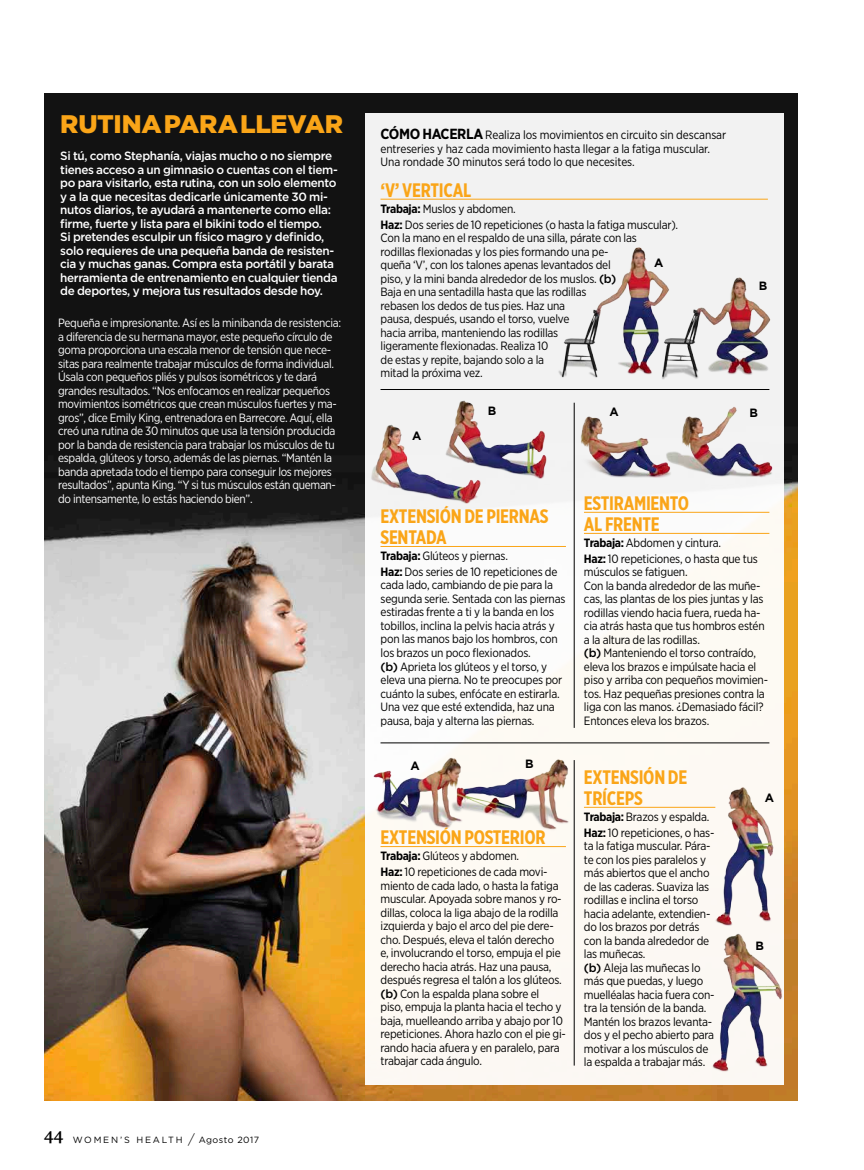
<style>
.page{position:relative;width:864px;height:1170px;background:#fff}
.page>*{position:absolute;margin:0;border:0;box-sizing:border-box;transform-origin:0 0}
.t1{font:900 25.35px "Gotham";letter-spacing:-.01em;color:#faa518}
.t2{font:700 19.5px/21.1px "Gotham X Narrow";letter-spacing:-.015em;color:#faa518}
.t3{font:12px/13.5px "Gotham Narrow";letter-spacing:-.02em;color:#000}
.t4{font:12px/13.5px "Gotham Narrow";letter-spacing:-.03em;color:#fff}
.t5{font:500 12px/13.5px "Gotham";letter-spacing:-.03em;color:#fff}
.t6{font:700 12px "Gotham";color:#000}
.t7{font:9px "Gotham";letter-spacing:.1em;color:#000}
.s1{font-family:"Whitman Bold LF";font-size:18.75px}
.s2{font-weight:300;font-size:13.5px}
.s3{font-weight:700;font-size:14.7px}
.s4{font-weight:700}
.s5{font-family:"Gotham";font-weight:500}
</style>
<div class="page">
<img style="left:44px;top:93px;width:753px;height:1007px">
<div style="left:365px;top:113px;width:419px;height:971px;background:#fcf9f3"></div>
<hr style="left:380px;top:199px;width:387px;height:1px;background:#faa518">
<hr style="left:380px;top:546px;width:185px;height:1px;background:#faa518">
<hr style="left:583px;top:512px;width:186px;height:1px;background:#faa518">
<hr style="left:583px;top:533px;width:186px;height:1px;background:#faa518">
<hr style="left:583px;top:806px;width:132px;height:1px;background:#faa518">
<img style="left:593px;top:247px;width:45px;height:66px">
<img style="left:638px;top:226px;width:160px;height:169px">
<img style="left:698px;top:787px;width:76px;height:137px">
<img style="left:712px;top:924px;width:70px;height:148px">
<img style="left:447px;top:743px;width:130px;height:109px">
<img style="left:373px;top:744px;width:107px;height:106px">
<img style="left:357px;top:334px;width:122px;height:188px">
<img style="left:430px;top:334px;width:123px;height:162px">
<img style="left:553px;top:313px;width:140px;height:188px">
<img style="left:655px;top:389px;width:140px;height:111px">
<hr style="left:380px;top:742px;width:389px;height:1px;background:#000">
<hr style="left:380px;top:389px;width:389px;height:1px;background:#000">
<hr style="left:573px;top:402px;width:1px;height:325px;background:#000">
<hr style="left:573px;top:760px;width:1px;height:305px;background:#000">
<p class="t1" style="left:60px;top:107px;width:284px">RUTINA PARA LLEVAR</p>
<p class="t5" style="left:60px;top:149px;width:279px">Si tú, como Stephanía, viajas mucho o no siempre tienes acceso a un gimnasio o cuentas con el tiem&shy;po para visitarlo, esta rutina, con un solo elemento y a la que necesitas dedicarle únicamente 30 mi&shy;nutos diarios, te ayudará a mantenerte como ella: firme, fuerte y lista para el bikini todo el tiempo.<br>Si pretendes esculpir un físico magro y definido, solo requieres de una pequeña banda de resisten&shy;cia y muchas ganas. Compra esta portátil y barata herramienta de entrenamiento en cualquier tienda de deportes, y mejora tus resultados desde hoy.</p>
<p class="t4" style="left:58px;top:316px;width:284px">Pequeña e impresionante. Así es la minibanda de resistencia: a diferencia de su hermana mayor, este pequeño círculo de goma proporciona una escala menor de tensión que nece&shy;sitas para realmente trabajar músculos de forma individual.<br>Úsala con pequeños pliés y pulsos isométricos y te dará grandes resultados. “Nos enfocamos en realizar pequeños movimientos isométricos que crean músculos fuertes y ma&shy;gros”, dice Emily King, entrenadora en Barrecore. Aquí, ella creó una rutina de 30 minutos que usa la tensión producida por la banda de resistencia para trabajar los músculos de tu espalda, glúteos y torso, además de las piernas. “Mantén la banda apretada todo el tiempo para conseguir los mejores resultados”, apunta King. “Y si tus músculos están queman&shy;do intensamente, lo estás haciendo bien”.</p>
<p class="t7" style="left:44px;top:1133px;width:216px"><span class="s1">44</span> WOMEN’S HEALTH <span class="s2">/</span> Agosto 2017</p>
<p class="t3" style="left:380px;top:128px;width:347px"><span class="s3">CÓMO HACERLA</span> Realiza los movimientos en circuito sin descansar entreseries y haz cada movimiento hasta llegar a la fatiga muscular.<br>Una rondade 30 minutos será todo lo que necesites.</p>
<p class="t2" style="left:380px;top:179px;width:92px">‘V’ VERTICAL</p>
<p class="t3" style="left:380px;top:200px;width:299px;line-height:15.9px"><span class="s4">Trabaja:</span> Muslos y abdomen.<br><span class="s4">Haz:</span> Dos series de 10 repeticiones (o hasta la fatiga muscular).</p>
<p class="t3" style="left:380px;top:231px;width:258px">Con la mano en el respaldo de una silla, párate con las rodillas flexionadas y los pies formando una pe&shy;queña ‘V’, con los talones apenas levantados del<br>piso, y la mini banda alrededor de los muslos. <span class="s5">(b)<br></span>Baja en una sentadilla hasta que las rodillas<br>rebasen los dedos de tus pies. Haz una<br>pausa, después, usando el torso, vuelve<br>hacia arriba, manteniendo las rodillas<br>ligeramente flexionadas. Realiza 10<br>de estas y repite, bajando solo a la<br>mitad la próxima vez.</p>
<p class="t6" style="left:654px;top:255px;width:11px">A</p>
<p class="t6" style="left:758px;top:277px;width:10px">B</p>
<p class="t6" style="left:412px;top:428px;width:11px">A</p>
<p class="t6" style="left:487px;top:403px;width:10px">B</p>
<p class="t6" style="left:749px;top:405px;width:10px">B</p>
<p class="t6" style="left:609px;top:404px;width:11px">A</p>
<p class="t2" style="left:380px;top:505px;width:169px">EXTENSIÓN DE PIERNAS<br>SENTADA</p>
<p class="t3" style="left:380px;top:547px;width:178px;line-height:15.9px"><span class="s4">Trabaja:</span> Glúteos y piernas.<br><span class="s4">Haz:</span> Dos series de 10 repeticiones de</p>
<p class="t3" style="left:380px;top:578px;width:186px">cada lado, cambiando de pie para la segunda serie. Sentada con las piernas estiradas frente a ti y la banda en los tobillos, inclina la pelvis hacia atrás y pon las manos bajo los hombros, con los brazos un poco flexionados.<br><span class="s5">(b)</span> Aprieta los glúteos y el torso, y eleva una pierna. No te preocupes por cuánto la subes, enfócate en estirarla.<br>Una vez que esté extendida, haz una pausa, baja y alterna las piernas.</p>
<p class="t6" style="left:410px;top:757px;width:11px">A</p>
<p class="t6" style="left:525px;top:755px;width:10px">B</p>
<p class="t2" style="left:380px;top:826px;width:166px">EXTENSIÓN POSTERIOR</p>
<p class="t3" style="left:380px;top:847px;width:168px;line-height:15.9px"><span class="s4">Trabaja:</span> Glúteos y abdomen.<br><span class="s4">Haz:</span> 10 repeticiones de cada movi-</p>
<p class="t3" style="left:380px;top:878px;width:187px">miento de cada lado, o hasta la fatiga muscular. Apoyada sobre manos y ro&shy;dillas, coloca la liga abajo de la rodilla izquierda y bajo el arco del pie dere&shy;cho. Después, eleva el talón derecho<br>e, involucrando el torso, empuja el pie derecho hacia atrás. Haz una pausa, después regresa el talón a los glúteos. <span class="s5">(b)</span> Con la espalda plana sobre el<br>piso, empuja la planta hacia el techo y baja, muelleando arriba y abajo por 10 repeticiones. Ahora hazlo con el pie gi&shy;rando hacia afuera y en paralelo, para trabajar cada ángulo.</p>
<p class="t2" style="left:583px;top:492px;width:107px">ESTIRAMIENTO<br>AL FRENTE</p>
<p class="t3" style="left:583px;top:534px;width:175px;line-height:15.9px"><span class="s4">Trabaja:</span> Abdomen y cintura.<br><span class="s4">Haz:</span> 10 repeticiones, o hasta que tus</p>
<p class="t3" style="left:583px;top:565px;width:185px">músculos se fatiguen.<br>Con la banda alrededor de las muñe&shy;cas, las plantas de los pies juntas y las rodillas viendo hacia fuera, rueda ha&shy;cia atrás hasta que tus hombros estén a la altura de las rodillas.<br><span class="s5">(b)</span> Manteniendo el torso contraído, eleva los brazos e impúlsate hacia el piso y arriba con pequeños movimien&shy;tos. Haz pequeñas presiones contra la liga con las manos. ¿Demasiado fácil?<br>Entonces eleva los brazos.</p>
<p class="t2" style="left:583px;top:766px;width:105px">EXTENSIÓN DE<br>TRÍCEPS</p>
<p class="t3" style="left:583px;top:808px;width:132px;line-height:16px"><span class="s4">Trabaja:</span> Brazos y espalda.<br><span class="s4">Haz:</span> 10 repeticiones, o has-</p>
<p class="t3" style="left:583px;top:839px;width:132px">ta la fatiga muscular. Pára&shy;te con los pies paralelos y más abiertos que el ancho de las caderas. Suaviza las rodillas e inclina el torso hacia adelante, extendien&shy;do los brazos por detrás con la banda alrededor de las muñecas.<br><span class="s5">(b)</span> Aleja las muñecas lo más que puedas, y luego muelléalas hacia fuera con&shy;tra la tensión de la banda.<br>Mantén los brazos levanta&shy;dos y el pecho abierto para motivar a los músculos de la espalda a trabajar más.</p>
<p class="t6" style="left:764px;top:789px;width:11px">A</p>
<p class="t6" style="left:755px;top:938px;width:10px">B</p>
</div>
